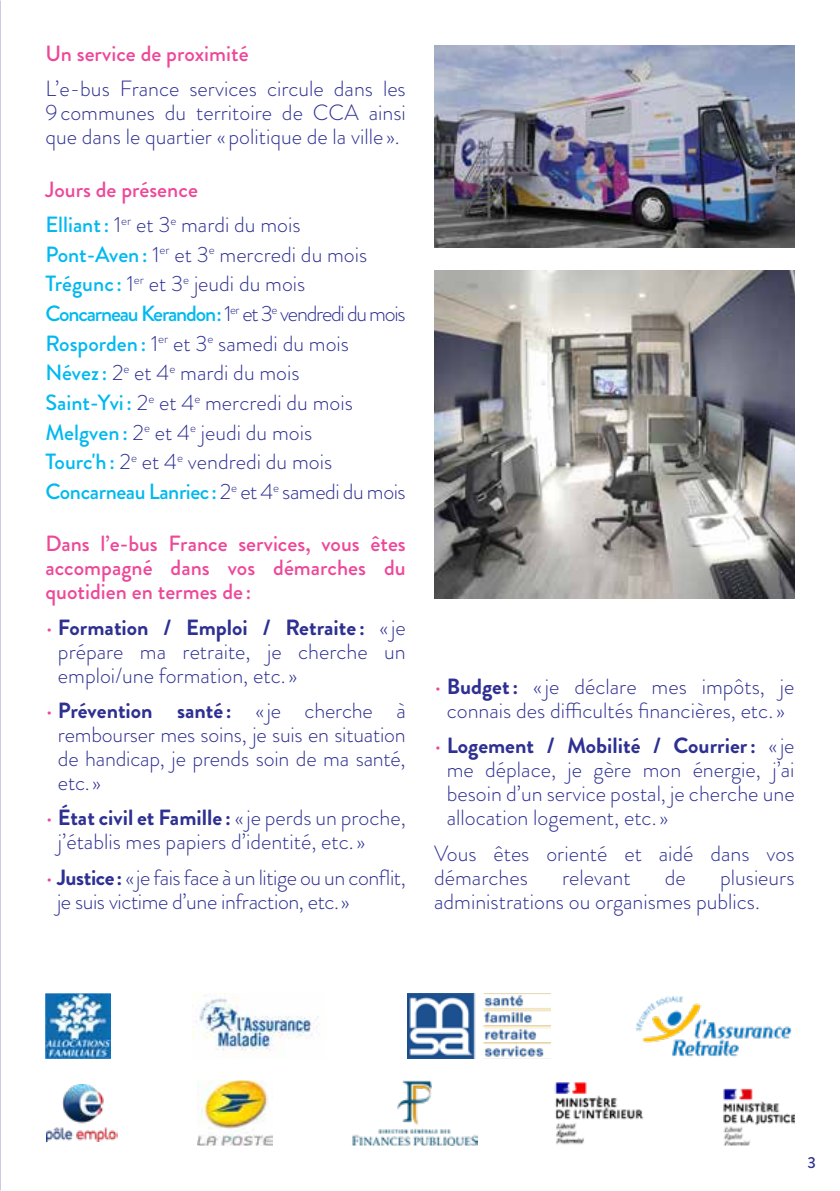
<style>
.page{position:relative;width:840px;height:1191px;background:#fff}
.page>*{position:absolute;margin:0;border:0;box-sizing:border-box;transform-origin:0 0}
.t1{font:300 22px/24px "Brandon Grotesque";color:#2e3092;text-align:justify}
.t2{font:500 22px/24px "Brandon Grotesque";color:#ee4799}
.t3{font:300 22px/24px "Brandon Grotesque";letter-spacing:-.02em;color:#2e3092}
.t4{font:500 16px "Brandon Grotesque";color:#2e3092}
.s1{color:#00b9f1}
.s2{font-weight:300;color:#2e3092}
.s3{font-weight:500;color:#00b9f1}
.s4{color:#ee4799}
.s5{font-weight:700}
</style>
<div class="page">
<img style="left:45px;top:993px;width:66px;height:65px">
<img style="left:352px;top:1080px;width:125px;height:65px">
<img style="left:407px;top:993px;width:143px;height:65px">
<img style="left:197px;top:1080px;width:75px;height:65px">
<img style="left:635px;top:996px;width:157px;height:61px">
<img style="left:46px;top:1084px;width:71px;height:57px">
<img style="left:193px;top:993px;width:126px;height:58px">
<img style="left:723px;top:1088px;width:71px;height:57px">
<img style="left:554px;top:1082px;width:89px;height:63px">
<img style="left:434px;top:45px;width:360px;height:203px">
<img style="left:434px;top:270px;width:360px;height:328px">
<p class="t2" style="left:45px;top:42px;width:205px">Un service de proximité</p>
<p class="t1" style="left:45px;top:77px;width:362px">L’e-bus France services circule dans les 9communes du territoire de CCA ainsi que dans le quartier « politique de la ville ».</p>
<p class="t2" style="left:45px;top:172px;width:256px;line-height:35.4px">Jours de présence<br><span class="s1">Elliant:</span> <span class="s2">1</span><sup>er</sup> <span class="s2">et 3</span><sup>e</sup> <span class="s2">mardi du mois</span></p>
<p class="t1" style="left:45px;top:239px;width:362px;line-height:29.6px;text-align:left"><span class="s3">Pont-Aven:</span> 1<sup>er</sup> et 3<sup>e</sup> mercredi du mois <span class="s3">Trégunc :</span> 1<sup>er</sup> et 3<sup>e</sup> jeudi du mois<br><span class="s3">Concarneau Kerandon:</span> 1<sup>er</sup> et 3<sup>e</sup> vendredi du mois <span class="s3">Rosporden:</span> 1<sup>er</sup> et 3<sup>e</sup> samedi du mois <span class="s3">Névez:</span> 2<sup>e</sup> et 4<sup>e</sup> mardi du mois<br><span class="s3">Saint-Yvi :</span> 2<sup>e</sup> et 4<sup>e</sup> mercredi du mois <span class="s3">Melgven:</span> 2<sup>e</sup> et 4<sup>e</sup> jeudi du mois<br><span class="s3">Tourc'h:</span> 2<sup>e</sup> et 4<sup>e</sup> vendredi du mois <span class="s3">Concarneau Lanriec:</span> 2<sup>e</sup> et 4<sup>e</sup> samedi du mois</p>
<p class="t2" style="left:45px;top:532px;width:362px;text-align:justify">Dans l’e-bus France services, vous êtes accompagné dans vos démarches du quotidien en termes de :</p>
<p class="t1" style="left:58px;top:615px;width:349px;text-indent:-13px"><span class="s4">•</span> <span class="s5">Formation / Emploi / Retraite :</span> « je prépare ma retraite, je cherche un emploi/une formation, etc. »</p>
<p class="t1" style="left:58px;top:698px;width:349px;text-indent:-13px"><span class="s4">•</span> <span class="s5">Prévention santé :</span> «je cherche à rembourser mes soins, je suis en situation de handicap, je prends soin de ma santé, etc. »</p>
<p class="t1" style="left:58px;top:806px;width:349px;text-indent:-13px"><span class="s4">•</span> <span class="s5">État civil et Famille :</span> « je perds un proche, j’établis mes papiers d’identité, etc. »</p>
<p class="t3" style="left:57px;top:865px;width:350px;text-indent:-12px"><span class="s4">•</span> <span class="s5">Justice:</span> «je fais face à un litige ou un conflit, je suis victime d’une infraction, etc.»</p>
<p class="t1" style="left:434px;top:674px;width:361px;text-align:center"><span class="s4">•</span> <span class="s5">Budget:</span> « je déclare mes impôts, je connais des difficultés financières, etc. »</p>
<p class="t1" style="left:446px;top:734px;width:349px;text-indent:-13px"><span class="s4">•</span> <span class="s5">Logement / Mobilité / Courrier:</span> « je me déplace, je gère mon énergie, j’ai besoin d’un service postal, je cherche une allocation logement, etc. »</p>
<p class="t1" style="left:434px;top:841px;width:362px">Vous êtes orienté et aidé dans vos démarches</p>
<p class="t1" style="left:434px;top:865px;width:361px;text-indent:286px">plusieurs administrations ou organismes publics.</p>
<p class="t1" style="left:562px;top:865px;width:70px">relevant</p>
<p class="t1" style="left:664px;top:865px;width:22px">de</p>
<p class="t4" style="left:806px;top:1151px;width:10px">3</p>
</div>
